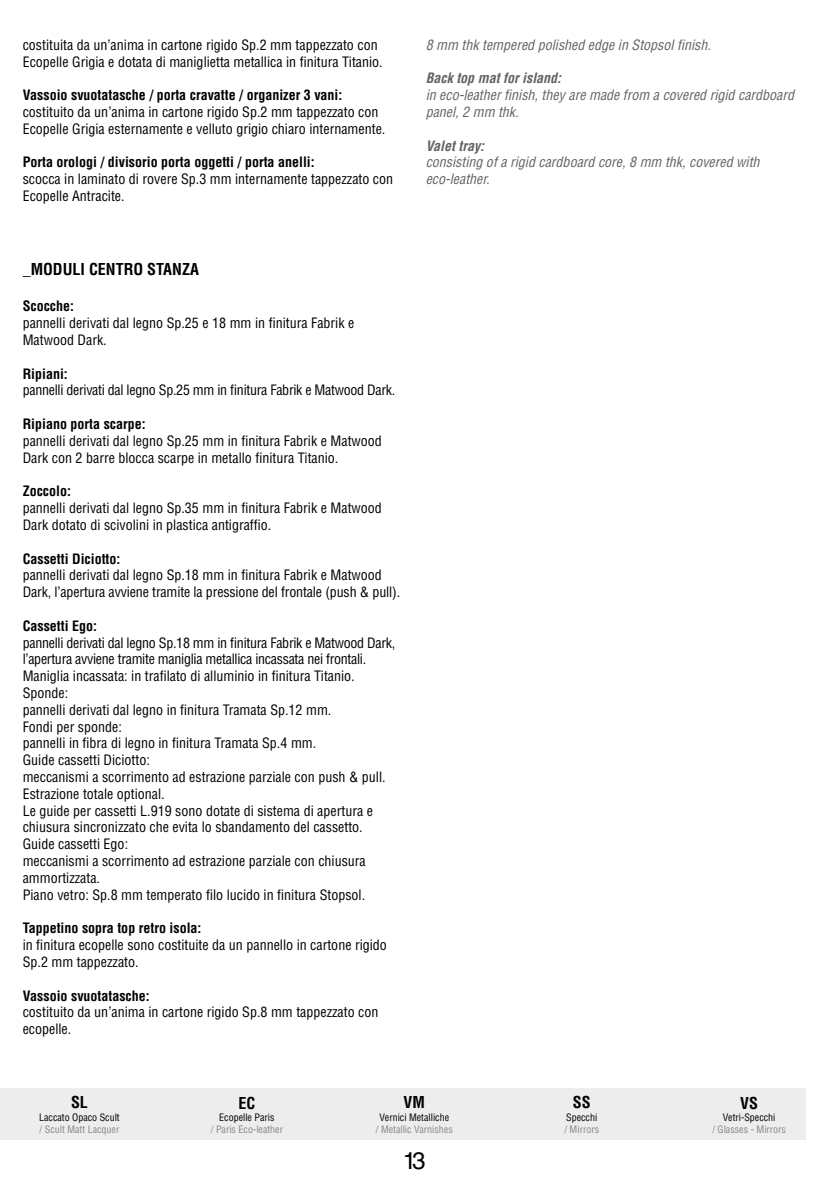
<style>
.page{position:relative;width:840px;height:1191px;background:#fff}
.page>*{position:absolute;margin:0;border:0;box-sizing:border-box;transform-origin:0 0}
.t1{font:24px "Helvetica LT Std";color:#000}
.t2{font:700 condensed 16px "Helvetica LT Std";color:#000}
.t3{font:condensed 14px/16.8px "Helvetica LT Std";color:#000}
.t4{font:700 condensed 14px "Helvetica LT Std";color:#000}
.t5{font:italic condensed 14px/16.8px "Helvetica LT Std";color:#646363}
.t6{font:condensed 14px "Helvetica LT Std";letter-spacing:-.02em;color:#000}
.t7{font:italic 700 condensed 14px "Helvetica LT Std";color:#646363}
.t8{font:condensed 10px "Helvetica LT Std";color:#878787}
.t9{font:condensed 10px "Helvetica LT Std";color:#000}
</style>
<div class="page">
<div style="left:0;top:1089px;width:805px;height:51px;background:#ededed"></div>
<p class="t3" style="left:23px;top:36px;width:361px">costituita da un’anima in cartone rigido Sp.2 mm tappezzato con<br>Ecopelle Grigia e dotata di maniglietta metallica in finitura Titanio.</p>
<p class="t4" style="left:23px;top:86px;width:321px">Vassoio svuotatasche / porta cravatte / organizer 3 vani:</p>
<p class="t3" style="left:23px;top:103px;width:364px">costituito da un’anima in cartone rigido Sp.2 mm tappezzato con<br>Ecopelle Grigia esternamente e velluto grigio chiaro internamente.</p>
<p class="t4" style="left:23px;top:153px;width:293px">Porta orologi / divisorio porta oggetti / porta anelli:</p>
<p class="t3" style="left:23px;top:171px;width:372px">scocca in laminato di rovere Sp.3 mm internamente tappezzato con<br>Ecopelle Antracite.</p>
<p class="t2" style="left:23px;top:259px;width:178px">_MODULI CENTRO STANZA</p>
<p class="t4" style="left:23px;top:297px;width:53px">Scocche:</p>
<p class="t3" style="left:23px;top:315px;width:333px">pannelli derivati dal legno Sp.25 e 18 mm in finitura Fabrik e<br>Matwood Dark.</p>
<p class="t4" style="left:23px;top:365px;width:47px">Ripiani:</p>
<p class="t6" style="left:23px;top:381px;width:374px">pannelli derivati dal legno Sp.25 mm in finitura Fabrik e Matwood Dark.</p>
<p class="t4" style="left:23px;top:415px;width:124px">Ripiano porta scarpe:</p>
<p class="t3" style="left:23px;top:432px;width:360px">pannelli derivati dal legno Sp.25 mm in finitura Fabrik e Matwood<br>Dark con 2 barre blocca scarpe in metallo finitura Titanio.</p>
<p class="t4" style="left:23px;top:482px;width:50px">Zoccolo:</p>
<p class="t3" style="left:23px;top:499px;width:360px">pannelli derivati dal legno Sp.35 mm in finitura Fabrik e Matwood<br>Dark dotato di scivolini in plastica antigraffio.</p>
<p class="t4" style="left:23px;top:549px;width:99px">Cassetti Diciotto:</p>
<p class="t3" style="left:23px;top:567px;width:379px">pannelli derivati dal legno Sp.18 mm in finitura Fabrik e Matwood<br>Dark, l’apertura avviene tramite la pressione del frontale (push &amp; pull).</p>
<p class="t4" style="left:23px;top:617px;width:76px">Cassetti Ego:</p>
<p class="t3" style="left:23px;top:634px;width:374px">pannelli derivati dal legno Sp.18 mm in finitura Fabrik e Matwood Dark, l’apertura avviene tramite maniglia metallica incassata nei frontali.<br>Maniglia incassata: in trafilato di alluminio in finitura Titanio.<br>Sponde:<br>pannelli derivati dal legno in finitura Tramata Sp.12 mm.<br>Fondi per sponde:<br>pannelli in fibra di legno in finitura Tramata Sp.4 mm.<br>Guide cassetti Diciotto:<br>meccanismi a scorrimento ad estrazione parziale con push &amp; pull.<br>Estrazione totale optional.<br>Le guide per cassetti L.919 sono dotate di sistema di apertura e chiusura sincronizzato che evita lo sbandamento del cassetto.<br>Guide cassetti Ego:<br>meccanismi a scorrimento ad estrazione parziale con chiusura ammortizzata.<br>Piano vetro: Sp.8 mm temperato filo lucido in finitura Stopsol.</p>
<p class="t4" style="left:23px;top:919px;width:180px">Tappetino sopra top retro isola:</p>
<p class="t3" style="left:23px;top:936px;width:365px">in finitura ecopelle sono costituite da un pannello in cartone rigido<br>Sp.2 mm tappezzato.</p>
<p class="t4" style="left:23px;top:986px;width:128px">Vassoio svuotatasche:</p>
<p class="t3" style="left:23px;top:1003px;width:357px">costituito da un’anima in cartone rigido Sp.8 mm tappezzato con ecopelle.</p>
<p class="t5" style="left:425px;top:36px;width:286px">8 mm thk tempered polished edge in Stopsol finish.</p>
<p class="t7" style="left:425px;top:69px;width:137px">Back top mat for island:</p>
<p class="t5" style="left:425px;top:87px;width:370px">in eco-leather finish, they are made from a covered rigid cardboard panel, 2 mm thk.</p>
<p class="t7" style="left:425px;top:137px;width:60px">Valet tray:</p>
<p class="t5" style="left:425px;top:154px;width:335px">consisting of a rigid cardboard core, 8 mm thk, covered with eco-leather.</p>
<p class="t2" style="left:71px;top:1092px;width:18px">SL</p>
<p class="t9" style="left:39px;top:1110px;width:82px">Laccato Opaco Scult</p>
<p class="t8" style="left:40px;top:1122px;width:81px">/ Scult Matt Lacquer</p>
<p class="t2" style="left:238px;top:1092px;width:18px">EC</p>
<p class="t9" style="left:219px;top:1111px;width:57px">Ecopelle Paris</p>
<p class="t8" style="left:211px;top:1123px;width:74px">/ Paris Eco-leather</p>
<p class="t2" style="left:403px;top:1092px;width:23px">VM</p>
<p class="t9" style="left:379px;top:1110px;width:71px">Vernici Metalliche</p>
<p class="t8" style="left:375px;top:1122px;width:79px">/ Metallic Varnishes</p>
<h1 class="t1" style="left:403px;top:1146px;width:24px">13</h1>
<p class="t2" style="left:572px;top:1092px;width:19px">SS</p>
<p class="t9" style="left:566px;top:1111px;width:33px">Specchi</p>
<p class="t8" style="left:564px;top:1123px;width:36px">/ Mirrors</p>
<p class="t2" style="left:739px;top:1093px;width:19px">VS</p>
<p class="t9" style="left:722px;top:1111px;width:54px">Vetri-Specchi</p>
<p class="t8" style="left:712px;top:1123px;width:75px">/ Glasses - Mirrors</p>
</div>
